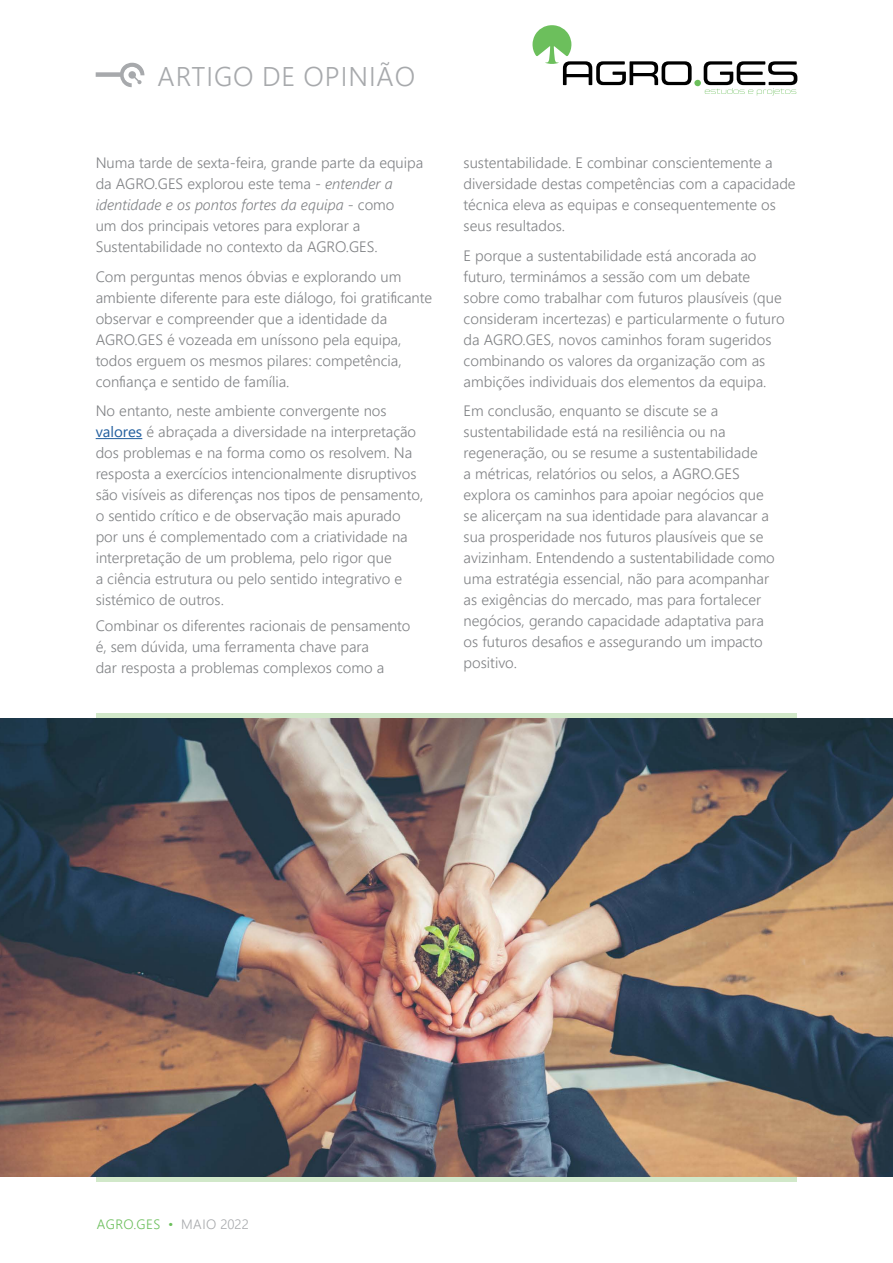
<style>
.page{position:relative;width:893px;height:1263px;background:#fff}
.page>*{position:absolute;margin:0;border:0;box-sizing:border-box;transform-origin:0 0}
.t1{font:300 27px "Segoe UI";letter-spacing:.035em;color:#a7a9ac}
.t2{font:300 15px/21px "Segoe UI";color:#808285}
.t3{font:300 13.5px "Segoe UI";letter-spacing:.035em;color:#6cbf5c}
.s1{font-style:italic}
.s2{font-weight:400;color:#215e9e}
.s3{color:#a7a9ac}
</style>
<div class="page">
<svg style="left:532px;top:25px;width:160px;height:60px"></svg>
<svg style="left:704px;top:61px;width:93px;height:35px"></svg>
<div style="left:694px;top:80px;width:7px;height:6px;background:#6cbf5c;border-radius:50%"></div>
<svg style="left:96px;top:63px;width:48px;height:24px"></svg>
<hr style="left:96px;top:438px;width:46px;height:1px;background:#215e9e">
<div style="left:96px;top:713px;width:700px;height:469px;background:#d1e8c9"></div>
<img style="left:0;top:719px;width:893px;height:458px">
<h1 class="t1" style="left:158px;top:51px;width:259px">ARTIGO DE OPINIÃO</h1>
<p class="t2" style="left:96px;top:151px;width:329px">Numa tarde de sexta-feira, grande parte da equipa da AGRO.GES explorou este tema - <span class="s1">entender a identidade e os pontos fortes da equipa</span> - como<br>um dos principais vetores para explorar a Sustentabilidade no contexto da AGRO.GES.</p>
<p class="t2" style="left:96px;top:264px;width:338px">Com perguntas menos óbvias e explorando um ambiente diferente para este diálogo, foi gratificante observar e compreender que a identidade da AGRO.GES é vozeada em uníssono pela equipa, todos erguem os mesmos pilares: competência, confiança e sentido de família.</p>
<p class="t2" style="left:96px;top:399px;width:329px">No entanto, neste ambiente convergente nos <span class="s2">valores</span> é abraçada a diversidade na interpretação dos problemas e na forma como os resolvem. Na resposta a exercícios intencionalmente disruptivos são visíveis as diferenças nos tipos de pensamento, o sentido crítico e de observação mais apurado por uns é complementado com a criatividade na interpretação de um problema, pelo rigor que<br>a ciência estrutura ou pelo sentido integrativo e sistémico de outros.</p>
<p class="t2" style="left:96px;top:613px;width:316px">Combinar os diferentes racionais de pensamento é, sem dúvida, uma ferramenta chave para<br>dar resposta a problemas complexos como a</p>
<p class="t2" style="left:464px;top:151px;width:334px">sustentabilidade. E combinar conscientemente a diversidade destas competências com a capacidade técnica eleva as equipas e consequentemente os seus resultados.</p>
<p class="t2" style="left:464px;top:243px;width:322px">E porque a sustentabilidade está ancorada ao futuro, terminámos a sessão com um debate sobre como trabalhar com futuros plausíveis (que consideram incertezas) e particularmente o futuro da AGRO.GES, novos caminhos foram sugeridos combinando os valores da organização com as ambições individuais dos elementos da equipa.</p>
<p class="t2" style="left:464px;top:399px;width:313px">Em conclusão, enquanto se discute se a sustentabilidade está na resiliência ou na regeneração, ou se resume a sustentabilidade<br>a métricas, relatórios ou selos, a AGRO.GES explora os caminhos para apoiar negócios que se alicerçam na sua identidade para alavancar a sua prosperidade nos futuros plausíveis que se avizinham. Entendendo a sustentabilidade como uma estratégia essencial, não para acompanhar as exigências do mercado, mas para fortalecer negócios, gerando capacidade adaptativa para os futuros desafios e assegurando um impacto positivo.</p>
<p class="t3" style="left:97px;top:1211px;width:153px">AGRO.GES • <span class="s3">MAIO 2022</span></p>
</div>
